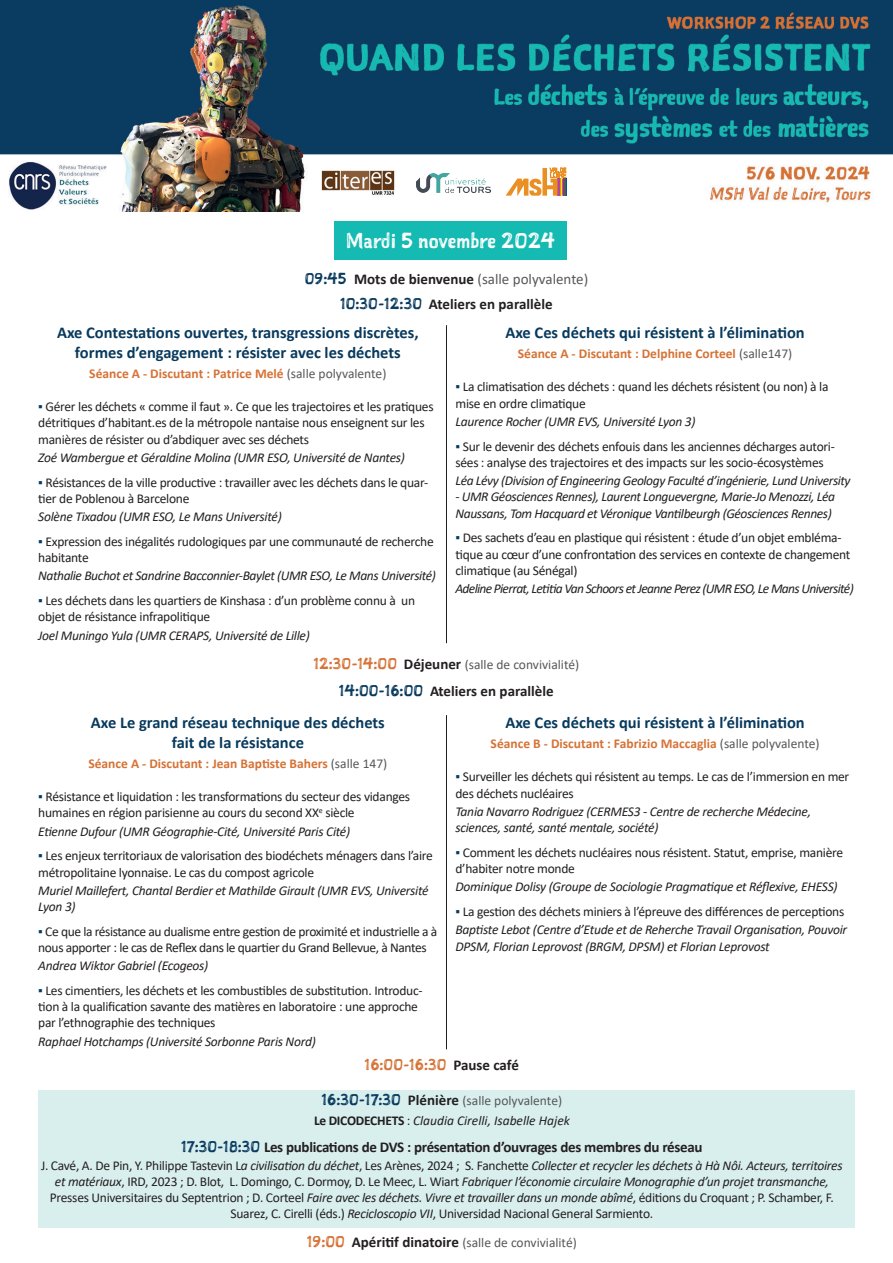
<style>
.page{position:relative;width:893px;height:1263px;background:#fff}
.page>*{position:absolute;margin:0;border:0;box-sizing:border-box;transform-origin:0 0}
.t1{font:20.4px "Sketchnote Square";color:#fff}
.t2{font:700 16.5px/19.8px "Calibri";color:#083a5e;text-align:center}
.t3{font:700 15px/25.8px "Calibri";color:#231f20;text-align:center}
.t4{font:700 15px "Calibri";letter-spacing:-.02em;color:#231f20}
.t5{font:15px "Sketchnote Square";color:#d67235}
.t6{font:13.5px/16.2px "Calibri";letter-spacing:-.02em;color:#231f20}
.t7{font:italic 13.5px/16.2px "Calibri";letter-spacing:-.02em;color:#231f20}
.t8{font:700 13.5px "Calibri";color:#d67235}
.t9{font:13.5px "Calibri";color:#57585a}
.t10{font:italic 13.5px/20.4px "Calibri";color:#231f20;text-align:center}
.t11{font:italic 13.5px "Calibri";letter-spacing:-.05em;color:#231f20}
.s1{font-family:"Sketchnote Square";font-weight:400;color:#083a5e}
.s2{font-weight:400;color:#57585a}
.s3{color:#083a5e}
.s4{font-family:"Sketchnote Square";font-size:15px;color:#d67235}
.s5{font-weight:700;font-size:15px;color:#231f20}
.s6{font-style:normal;color:#083a5e}
.s7{font-style:normal}
.s8{font-family:"Calibri";font-weight:700;color:#231f20}
.s9{font-family:"Sketchnote Square";font-style:normal;font-size:15px;color:#083a5e}
.s10{font-weight:700;font-style:normal;font-size:15px}
.s11{font-style:normal;color:#57585a}
.s12{font-weight:700;font-style:normal}
.s13{font-style:italic}
</style>
<div class="page">
<img style="left:0;top:0;width:893px;height:211px">
<svg style="left:506px;top:168px;width:61px;height:28px"></svg>
<img style="left:417px;top:173px;width:74px;height:19px">
<img style="left:313px;top:168px;width:90px;height:30px">
<div style="left:38px;top:1090px;width:817px;height:138px;background:#d9efee"></div>
<div style="left:334px;top:221px;width:233px;height:39px;background:#15bbb2"></div>
<hr style="left:446px;top:325px;width:1px;height:318px;background:#231f20">
<hr style="left:446px;top:715px;width:1px;height:334px;background:#231f20">
<h1 class="t1" style="left:346px;top:227px;width:211px">Mardi 5 novembre 2024</h1>
<p class="t3" style="left:305px;top:266px;width:285px"><span class="s1">09:45</span> Mots de bienvenue <span class="s2">(salle polyvalente)<br></span><span class="s1">10:30-12:30</span> Ateliers en parallèle</p>
<p class="t2" style="left:57px;top:322px;width:363px">Axe Contestations ouvertes, transgressions discrètes, formes d’engagement : résister avec les déchets</p>
<p class="t8" style="left:89px;top:364px;width:299px">Séance A - Discutant : Patrice Melé <span class="s2">(salle polyvalente)</span></p>
<p class="t6" style="left:38px;top:398px;width:397px"><span class="s3">▪</span> Gérer les déchets « comme il faut ». Ce que les trajectoires et les pratiques détritiques d’habitant.es de la métropole nantaise nous enseignent sur les manières de résister ou d’abdiquer avec ses déchets</p>
<p class="t7" style="left:38px;top:449px;width:368px">Zoé Wambergue et Géraldine Molina (UMR ESO, Université de Nantes)</p>
<p class="t6" style="left:38px;top:474px;width:392px"><span class="s3">▪</span> Résistances de la ville productive : travailler avec les déchets dans le quar&shy;tier de Poblenou à Barcelone</p>
<p class="t7" style="left:38px;top:508px;width:245px">Solène Tixadou (UMR ESO, Le Mans Université)</p>
<p class="t6" style="left:38px;top:533px;width:397px"><span class="s3">▪</span> Expression des inégalités rudologiques par une communauté de recherche habitante</p>
<p class="t7" style="left:38px;top:567px;width:399px">Nathalie Buchot et Sandrine Bacconnier-Baylet (UMR ESO, Le Mans Université)</p>
<p class="t6" style="left:38px;top:592px;width:378px"><span class="s3">▪</span> Les déchets dans les quartiers de Kinshasa : d’un problème connu à un objet de résistance infrapolitique</p>
<p class="t7" style="left:38px;top:626px;width:273px">Joel Muningo Yula (UMR CERAPS, Université de Lille)</p>
<p class="t2" style="left:505px;top:322px;width:301px">Axe Ces déchets qui résistent à l’élimination</p>
<p class="t8" style="left:518px;top:344px;width:276px">Séance A - Discutant : Delphine Corteel <span class="s2">(salle147)</span></p>
<p class="t6" style="left:455px;top:379px;width:375px"><span class="s3">▪</span> La climatisation des déchets : quand les déchets résistent (ou non) à la mise en ordre climatique</p>
<p class="t7" style="left:455px;top:413px;width:242px">Laurence Rocher (UMR EVS, Université Lyon 3)</p>
<p class="t6" style="left:455px;top:438px;width:381px"><span class="s3">▪</span> Sur le devenir des déchets enfouis dans les anciennes décharges autori&shy;sées : analyse des trajectoires et des impacts sur les socio-écosystèmes</p>
<p class="t7" style="left:455px;top:472px;width:397px">Léa Lévy (Division of Engineering Geology Faculté d’ingénierie, Lund University</p>
<p class="t7" style="left:455px;top:488px;width:381px">- UMR Géosciences Rennes), Laurent Longuevergne, Marie-Jo Menozzi, Léa<br>Naussans, Tom Hacquard et Véronique Vantilbeurgh (Géosciences Rennes)</p>
<p class="t6" style="left:455px;top:529px;width:396px"><span class="s3">▪</span> Des sachets d’eau en plastique qui résistent : étude d’un objet embléma&shy;tique au cœur d’une confrontation des services en contexte de changement climatique (au Sénégal)</p>
<p class="t11" style="left:455px;top:579px;width:400px">Adeline Pierrat, Letitia Van Schoors et Jeanne Perez (UMR ESO, Le Mans Université)</p>
<p class="t9" style="left:314px;top:655px;width:267px"><span class="s4">12:30-14:00</span> <span class="s5">Déjeuner</span> (salle de convivialité)</p>
<p class="t3" style="left:339px;top:677px;width:216px"><span class="s1">14:00-16:00</span> Ateliers en parallèle</p>
<p class="t2" style="left:91px;top:712px;width:295px">Axe Le grand réseau technique des déchets fait de la résistance</p>
<p class="t8" style="left:88px;top:754px;width:300px">Séance A - Discutant : Jean Baptiste Bahers <span class="s2">(salle 147)</span></p>
<p class="t6" style="left:38px;top:788px;width:373px"><span class="s3">▪</span> Résistance et liquidation : les transformations du secteur des vidanges humaines en région parisienne au cours du second XX<sup>e</sup> siècle</p>
<p class="t7" style="left:38px;top:822px;width:313px">Etienne Dufour (UMR Géographie-Cité, Université Paris Cité)</p>
<p class="t6" style="left:38px;top:847px;width:396px"><span class="s3">▪</span> Les enjeux territoriaux de valorisation des biodéchets ménagers dans l’aire métropolitaine lyonnaise. Le cas du compost agricole</p>
<p class="t7" style="left:38px;top:882px;width:392px">Muriel Maillefert, Chantal Berdier et Mathilde Girault (UMR EVS, Université<br>Lyon 3)</p>
<p class="t6" style="left:38px;top:923px;width:401px"><span class="s3">▪</span> Ce que la résistance au dualisme entre gestion de proximité et industrielle a à nous apporter : le cas de Reflex dans le quartier du Grand Bellevue, à Nantes</p>
<p class="t7" style="left:38px;top:957px;width:172px">Andrea Wiktor Gabriel (Ecogeos)</p>
<p class="t6" style="left:38px;top:982px;width:386px"><span class="s3">▪</span> Les cimentiers, les déchets et les combustibles de substitution. Introduc&shy;tion à la qualification savante des matières en laboratoire : une approche par l’ethnographie des techniques</p>
<p class="t7" style="left:38px;top:1033px;width:279px">Raphael Hotchamps (Université Sorbonne Paris Nord)</p>
<p class="t2" style="left:505px;top:712px;width:301px">Axe Ces déchets qui résistent à l’élimination</p>
<p class="t8" style="left:491px;top:734px;width:330px">Séance B - Discutant : Fabrizio Maccaglia <span class="s2">(salle polyvalente)</span></p>
<p class="t6" style="left:455px;top:768px;width:395px"><span class="s3">▪</span> Surveiller les déchets qui résistent au temps. Le cas de l’immersion en mer des déchets nucléaires</p>
<p class="t7" style="left:455px;top:803px;width:357px">Tania Navarro Rodriguez (CERMES3 - Centre de recherche Médecine, sciences, santé, santé mentale, société)</p>
<p class="t6" style="left:455px;top:844px;width:389px"><span class="s3">▪</span> Comment les déchets nucléaires nous résistent. Statut, emprise, manière d’habiter notre monde</p>
<p class="t7" style="left:455px;top:878px;width:384px">Dominique Dolisy (Groupe de Sociologie Pragmatique et Réflexive, EHESS)</p>
<p class="t7" style="left:455px;top:902px;width:393px;line-height:18.3px"><span class="s6">▪</span> <span class="s7">La gestion des déchets miniers à l’épreuve des différences de perceptions<br></span>Baptiste Lebot (Centre d’Etude et de Reherche Travail Organisation, Pouvoir</p>
<p class="t7" style="left:455px;top:937px;width:316px">DPSM, Florian Leprovost (BRGM, DPSM) et Florian Leprovost</p>
<p class="t5" style="left:365px;top:1054px;width:155px">16:00-16:30 <span class="s8">Pause café</span></p>
<p class="t10" style="left:314px;top:1089px;width:257px"><span class="s9">16:30-17:30</span> <span class="s10">Plénière</span> <span class="s11">(salle polyvalente)<br></span><span class="s12">Le DICODECHETS</span> <span class="s7">:</span> Claudia Cirelli, Isabelle Hajek</p>
<p class="t4" style="left:181px;top:1136px;width:523px"><span class="s1">17:30-18:30</span> Les publications de DVS : présentation d’ouvrages des membres du réseau</p>
<p class="t6" style="left:41px;top:1157px;width:803px;text-align:center">J. Cavé, A. De Pin, Y. Philippe Tastevin L<span class="s13">a civilisation du déchet</span>, Les Arènes, 2024 ; S. Fanchette <span class="s13">Collecter et recycler les déchets à Hà Nôi. Acteurs, territoires et matériaux</span>, IRD, 2023 ; D. Blot, L. Domingo, C. Dormoy, D. Le Meec, L. Wiart <span class="s13">Fabriquer l’économie circulaire Monographie d’un projet transmanche, </span>Presses Universitaires du Septentrion ; D. Corteel <span class="s13">Faire avec les déchets. Vivre et travailler dans un monde abîmé</span>, éditions du Croquant ; P. Schamber, F.<br>Suarez, C. Cirelli (éds.) <span class="s13">Recicloscopio VII</span>, Universidad Nacional General Sarmiento.</p>
<p class="t9" style="left:307px;top:1233px;width:271px"><span class="s4">19:00</span> <span class="s5">Apéritif dinatoire</span> (salle de convivialité)</p>
</div>
